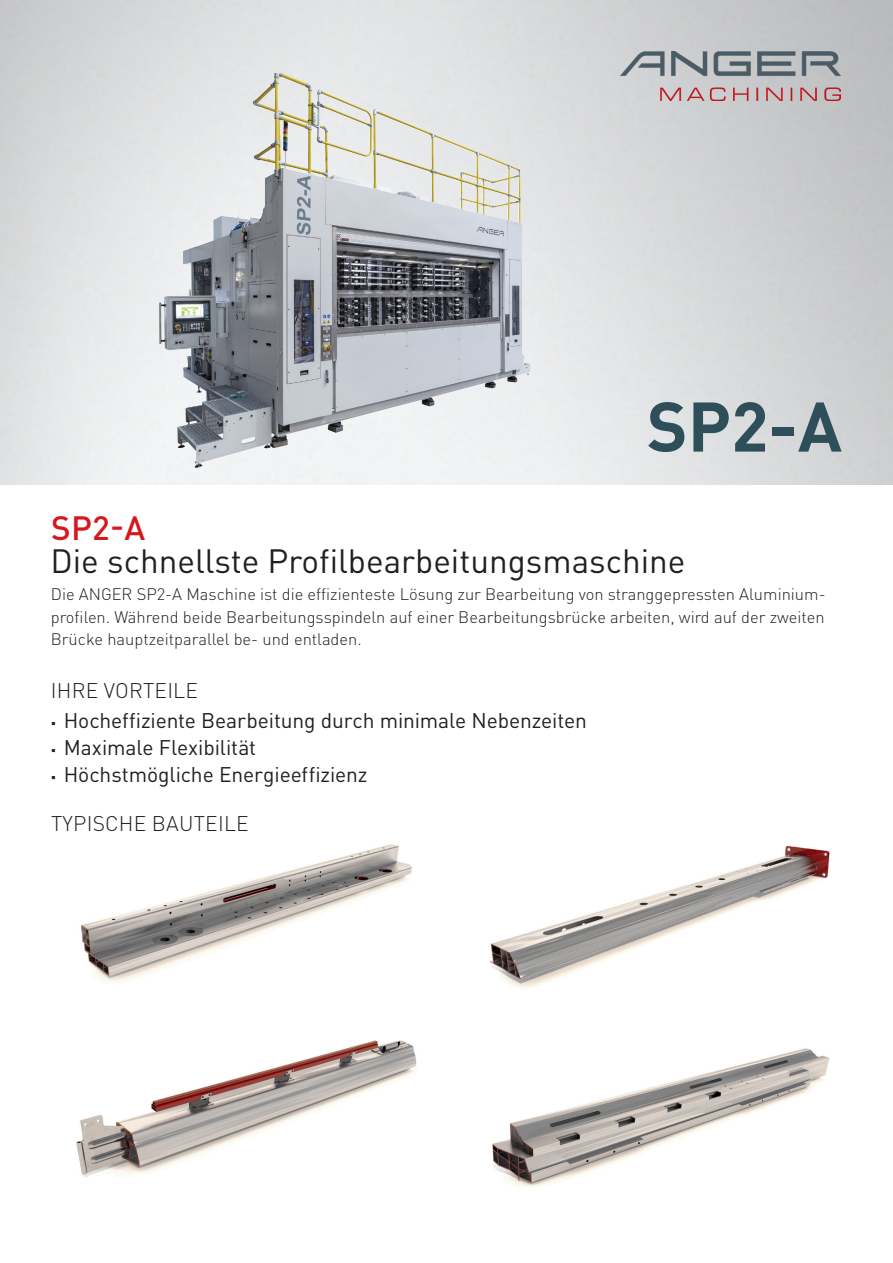
<style>
.page{position:relative;width:893px;height:1263px;background:#fff}
.page>*{position:absolute;margin:0;border:0;box-sizing:border-box;transform-origin:0 0}
.t1{font:700 69px "DINOT";color:#2e4f5a}
.t2{font:33.3px "DINOT";color:#231f20}
.t3{font:500 33.3px "DINOT";color:#d7171f}
.t4{font:21px "DINOT";letter-spacing:-.005em;color:#231f20}
.t5{font:300 21px "DINOT";letter-spacing:.01em;color:#231f20}
.t6{font:300 16.5px/22.2px "DINOT";color:#231f20;text-align:justify}
.s1{font-family:"Arial";font-size:13.5px}
</style>
<div class="page">
<img style="left:76px;top:844px;width:341px;height:333px">
<img style="left:489px;top:845px;width:341px;height:342px">
<img style="left:0;top:0;width:893px;height:485px">
<img style="left:620px;top:52px;width:221px;height:49px">
<img style="left:159px;top:73px;width:116px;height:350px">
<p class="t1" style="left:647px;top:380px;width:196px">SP2-A</p>
<p class="t3" style="left:51px;top:505px;width:95px">SP2-A</p>
<p class="t2" style="left:50px;top:540px;width:636px">Die schnellste Profilbearbeitungsmaschine</p>
<p class="t6" style="left:51px;top:583px;width:776px">Die ANGER SP2-A Maschine ist die effizienteste Lösung zur Bearbeitung von stranggepressten Aluminium&shy;profilen. Während beide Bearbeitungsspindeln auf einer Bearbeitungsbrücke arbeiten, wird auf der zweiten Brücke hauptzeitparallel be- und entladen.</p>
<p class="t5" style="left:51px;top:676px;width:149px">IHRE VORTEILE</p>
<p class="t4" style="left:51px;top:708px;width:537px"><span class="s1">▪</span> Hocheffiziente Bearbeitung durch minimale Nebenzeiten</p>
<p class="t4" style="left:51px;top:735px;width:207px"><span class="s1">▪</span> Maximale Flexibilität</p>
<p class="t4" style="left:51px;top:762px;width:318px"><span class="s1">▪</span> Höchstmögliche Energieeffizienz</p>
<p class="t5" style="left:51px;top:809px;width:199px">TYPISCHE BAUTEILE</p>
</div>
